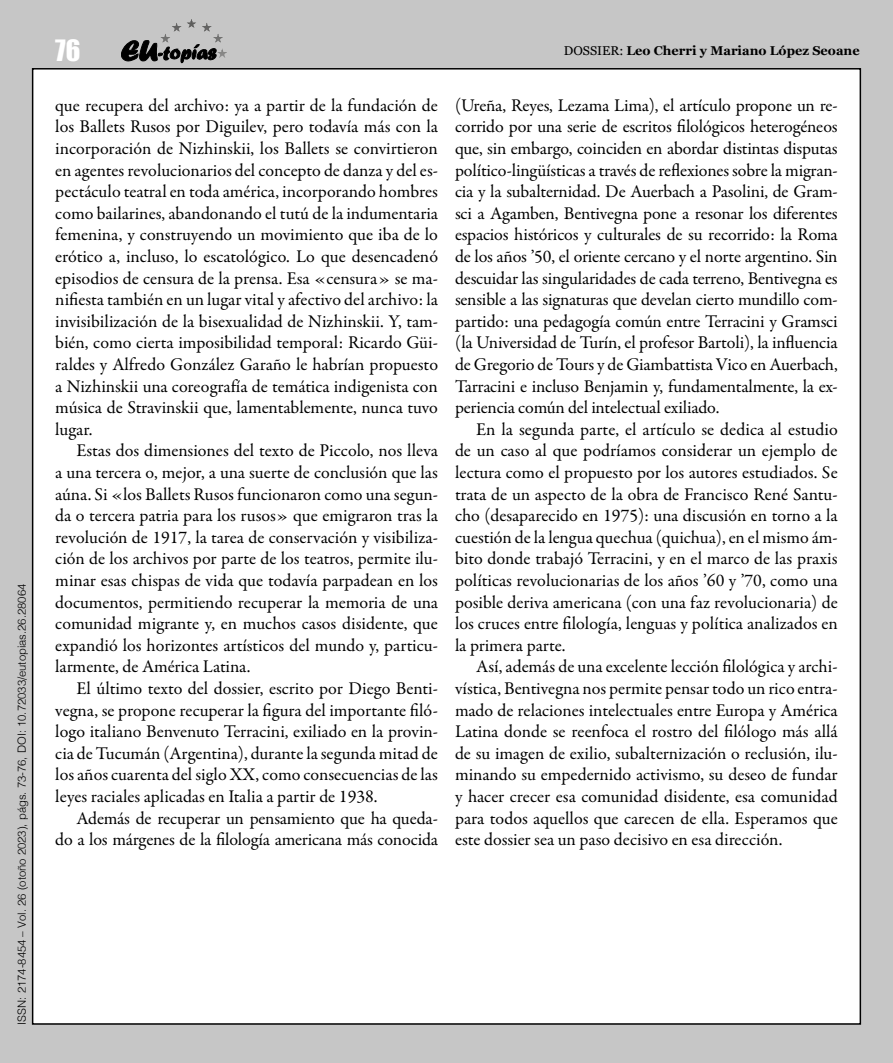
<style>
.page{position:relative;width:893px;height:1063px;background:#c6c6c6}
.page>*{position:absolute;margin:0;border:0;box-sizing:border-box;transform-origin:0 0}
.t1{font:27px "Impact";color:#fff}
.Articulo_parrafo{font:18px/21.6px "Garamond Premr Pro";letter-spacing:-.005em;color:#000;text-align:justify}
.t2{font:700 12.75px "Georgia";color:#000}
.t3{font:300 11.25px "Helvetica";color:#000}
.s1{font-weight:400}
</style>
<div class="page">
<div style="left:33px;top:69px;width:827px;height:955px;background:#fff"></div>
<svg style="left:121px;top:40px;width:95px;height:23px"></svg>
<hr style="left:161px;top:19px;width:66px;height:1px;background:#585857">
<hr style="left:161px;top:20px;width:66px;height:1px;background:#595958">
<hr style="left:161px;top:21px;width:66px;height:1px;background:#5a5a59">
<hr style="left:161px;top:22px;width:66px;height:1px;background:#5c5c5b">
<hr style="left:161px;top:23px;width:66px;height:1px;background:#5d5d5c">
<hr style="left:161px;top:24px;width:66px;height:1px;background:#5f5f5e">
<hr style="left:161px;top:25px;width:66px;height:1px;background:#60605f">
<hr style="left:161px;top:26px;width:66px;height:1px;background:#626261">
<hr style="left:161px;top:27px;width:66px;height:1px;background:#636362">
<hr style="left:161px;top:28px;width:66px;height:1px;background:#656464">
<hr style="left:161px;top:29px;width:66px;height:1px;background:#666565">
<hr style="left:161px;top:30px;width:66px;height:1px;background:#676766">
<hr style="left:161px;top:31px;width:66px;height:1px;background:#696868">
<hr style="left:161px;top:32px;width:66px;height:1px;background:#6a6969">
<hr style="left:161px;top:33px;width:66px;height:1px;background:#6c6b6b">
<hr style="left:161px;top:34px;width:66px;height:1px;background:#6c6c6c">
<hr style="left:161px;top:35px;width:66px;height:1px;background:#6e6e6d">
<hr style="left:161px;top:36px;width:66px;height:1px;background:#6f6f6e">
<hr style="left:161px;top:37px;width:66px;height:1px;background:#717170">
<hr style="left:161px;top:38px;width:66px;height:1px;background:#727271">
<hr style="left:161px;top:39px;width:66px;height:1px;background:#747473">
<hr style="left:161px;top:40px;width:66px;height:1px;background:#757574">
<hr style="left:161px;top:41px;width:66px;height:1px;background:#767675">
<hr style="left:161px;top:42px;width:66px;height:1px;background:#787877">
<hr style="left:161px;top:43px;width:66px;height:1px;background:#797978">
<hr style="left:161px;top:44px;width:66px;height:1px;background:#7b7b7a">
<hr style="left:161px;top:45px;width:66px;height:1px;background:#7c7c7b">
<hr style="left:161px;top:46px;width:66px;height:1px;background:#7e7d7d">
<hr style="left:161px;top:47px;width:66px;height:1px;background:#7f7e7e">
<hr style="left:161px;top:48px;width:66px;height:1px;background:#818080">
<hr style="left:161px;top:49px;width:66px;height:1px;background:#828181">
<hr style="left:161px;top:50px;width:66px;height:1px;background:#828282">
<hr style="left:161px;top:51px;width:66px;height:1px;background:#848483">
<hr style="left:161px;top:52px;width:66px;height:1px;background:#858584">
<hr style="left:161px;top:53px;width:66px;height:1px;background:#878786">
<hr style="left:161px;top:54px;width:66px;height:1px;background:#888887">
<hr style="left:161px;top:55px;width:66px;height:1px;background:#898989">
<hr style="left:161px;top:56px;width:66px;height:1px;background:#8a8a8a">
<hr style="left:161px;top:57px;width:66px;height:1px;background:#8c8c8b">
<p class="t3" style="left:12px;top:1025px;width:442px;rotate:-90deg">ISSN: 2174-8454 – Vol. 26 (otoño 2023), págs. 73-76, DOI: 10.72033/eutopias.26.28064</p>
<h1 class="t1" style="left:55px;top:29px;width:27px">76</h1>
<p class="t2" style="left:564px;top:41px;width:297px"><span class="s1">DOSSIER:</span> Leo Cherri y Mariano López Seoane</p>
<p class="Articulo_parrafo" style="left:55px;top:95px;width:384px">que recupera del archivo: ya a partir de la fundación de los Ballets Rusos por Diguilev, pero todavía más con la incorporación de Nizhinskii, los Ballets se convirtieron en agentes revolucionarios del concepto de danza y del es&shy;pectáculo teatral en toda américa, incorporando hombres como bailarines, abandonando el tutú de la indumentaria femenina, y construyendo un movimiento que iba de lo erótico a, incluso, lo escatológico. Lo que desencadenó episodios de censura de la prensa. Esa «censura» se ma&shy;nifiesta también en un lugar vital y afectivo del archivo: la invisibilización de la bisexualidad de Nizhinskii. Y, tam&shy;bién, como cierta imposibilidad temporal: Ricardo Güi&shy;raldes y Alfredo González Garaño le habrían propuesto a Nizhinskii una coreografía de temática indigenista con música de Stravinskii que, lamentablemente, nunca tuvo lugar.</p>
<p class="Articulo_parrafo" style="left:55px;top:440px;width:384px;text-indent:21px">Estas dos dimensiones del texto de Piccolo, nos lleva a una tercera o, mejor, a una suerte de conclusión que las aúna. Si «los Ballets Rusos funcionaron como una segun&shy;da o tercera patria para los rusos» que emigraron tras la revolución de 1917, la tarea de conservación y visibiliza&shy;ción de los archivos por parte de los teatros, permite ilu&shy;minar esas chispas de vida que todavía parpadean en los documentos, permitiendo recuperar la memoria de una comunidad migrante y, en muchos casos disidente, que expandió los horizontes artísticos del mundo y, particu&shy;larmente, de América Latina.</p>
<p class="Articulo_parrafo" style="left:55px;top:678px;width:384px;text-indent:21px">El último texto del dossier, escrito por Diego Benti&shy;vegna, se propone recuperar la figura del importante filó&shy;logo italiano Benvenuto Terracini, exiliado en la provin&shy;cia de Tucumán (Argentina), durante la segunda mitad de los años cuarenta del siglo XX, como consecuencias de las leyes raciales aplicadas en Italia a partir de 1938.</p>
<p class="Articulo_parrafo" style="left:55px;top:808px;width:384px;text-align:right">Además de recuperar un pensamiento que ha queda&shy;do a los márgenes de la filología americana más conocida</p>
<p class="Articulo_parrafo" style="left:455px;top:95px;width:384px">(Ureña, Reyes, Lezama Lima), el artículo propone un re&shy;corrido por una serie de escritos filológicos heterogéneos que, sin embargo, coinciden en abordar distintas disputas político-lingüísticas a través de reflexiones sobre la migran&shy;cia y la subalternidad. De Auerbach a Pasolini, de Gram&shy;sci a Agamben, Bentivegna pone a resonar los diferentes espacios históricos y culturales de su recorrido: la Roma de los años ’50, el oriente cercano y el norte argentino. Sin descuidar las singularidades de cada terreno, Bentivegna es sensible a las signaturas que develan cierto mundillo com&shy;partido: una pedagogía común entre Terracini y Gramsci (la Universidad de Turín, el profesor Bartoli), la influencia de Gregorio de Tours y de Giambattista Vico en Auerbach, Tarracini e incluso Benjamin y, fundamentalmente, la ex&shy;periencia común del intelectual exiliado.</p>
<p class="Articulo_parrafo" style="left:455px;top:419px;width:384px;text-indent:21px">En la segunda parte, el artículo se dedica al estudio de un caso al que podríamos considerar un ejemplo de lectura como el propuesto por los autores estudiados. Se trata de un aspecto de la obra de Francisco René Santu&shy;cho (desaparecido en 1975): una discusión en torno a la cuestión de la lengua quechua (quichua), en el mismo ám&shy;bito donde trabajó Terracini, y en el marco de las praxis políticas revolucionarias de los años ’60 y ’70, como una posible deriva americana (con una faz revolucionaria) de los cruces entre filología, lenguas y política analizados en la primera parte.</p>
<p class="Articulo_parrafo" style="left:455px;top:656px;width:384px;text-indent:21px">Así, además de una excelente lección filológica y archi&shy;vística, Bentivegna nos permite pensar todo un rico entra&shy;mado de relaciones intelectuales entre Europa y América Latina donde se reenfoca el rostro del filólogo más allá de su imagen de exilio, subalternización o reclusión, ilu&shy;minando su empedernido activismo, su deseo de fundar y hacer crecer esa comunidad disidente, esa comunidad para todos aquellos que carecen de ella. Esperamos que este dossier sea un paso decisivo en esa dirección.</p>
</div>
